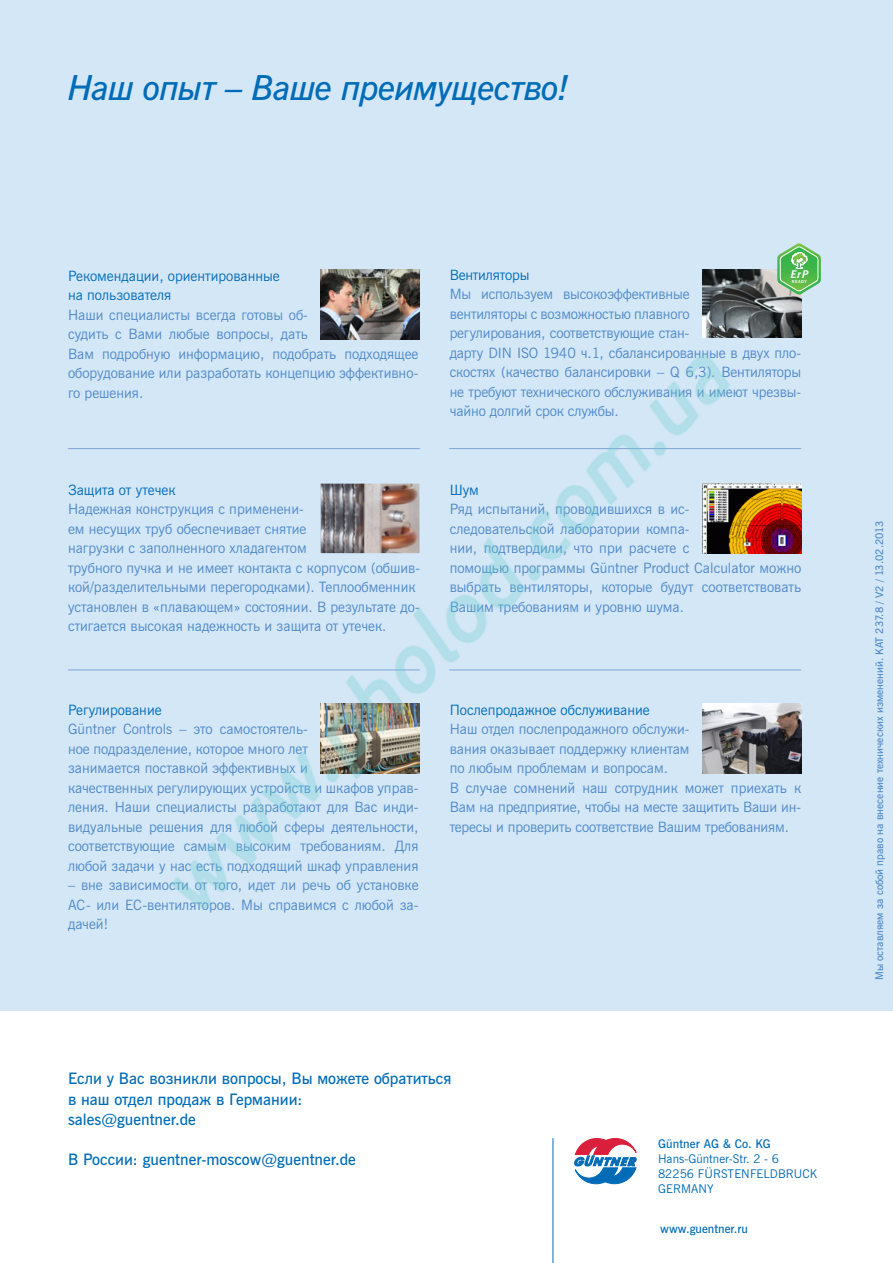
<style>
.page{position:relative;width:893px;height:1263px;background:#fff}
.page>*{position:absolute;margin:0;border:0;box-sizing:border-box;transform-origin:0 0}
.t1{font:italic 34.5px "News Gothic Dm BT";letter-spacing:-.02em;color:#006cb7}
.t2{font:15.75px/20.2px "News Gothic Dm BT";color:#006cb7}
.t3{font:14.25px/19.5px "News Gothic BT";color:#4e89c8}
.t4{font:14.25px/19.5px "News Gothic BT";color:#006cb7}
.t5{font:12px/15px "News Gothic BT";color:#006cb7}
.t6{font:12px "News Gothic Dm BT";color:#006cb7}
.t7{font:italic 10.8px "News Gothic Bd BT";color:#fff}
.t8{font:10.5px "News Gothic Dm BT";color:#4e89c8}
.t9{font:4.2px "News Gothic Bd BT";letter-spacing:.14em;color:#fff}
</style>
<div class="page">
<svg style="left:574px;top:1138px;width:63px;height:47px"></svg>
<hr style="left:553px;top:1138px;width:1px;height:125px;background:#006cb7">
<div style="left:0;top:0;width:893px;height:1011px;background:#d4e7f7"></div>
<img style="left:751px;top:484px;width:50px;height:69px">
<img style="left:751px;top:269px;width:50px;height:69px">
<img style="left:751px;top:704px;width:50px;height:69px">
<hr style="left:68px;top:448px;width:352px;height:1px;background:#7fa3d6">
<hr style="left:449px;top:448px;width:352px;height:1px;background:#7fa3d6">
<hr style="left:68px;top:670px;width:352px;height:1px;background:#7fa3d6">
<hr style="left:449px;top:670px;width:352px;height:1px;background:#7fa3d6">
<svg style="left:777px;top:243px;width:44px;height:52px"></svg>
<img style="left:142px;top:269px;width:609px;height:641px">
<h1 class="t1" style="left:68px;top:65px;width:503px">Наш опыт – Ваше преимущество!</h1>
<p class="t4" style="left:68px;top:266px;width:213px">Рекомендации, ориентированные на пользователя</p>
<p class="t3" style="left:68px;top:305px;width:352px">Наши специалисты всегда готовы об-<br>судить с Вами любые вопросы, дать<br>Вам подробную информацию, подобрать подходящее оборудование или разработать концепцию эффективно&shy;го решения.</p>
<p class="t4" style="left:68px;top:480px;width:109px">Защита от утечек</p>
<p class="t3" style="left:68px;top:500px;width:354px">Надежная конструкция с применени-<br>ем несущих труб обеспечивает снятие<br>нагрузки с заполненного хладагентом<br>трубного пучка и не имеет контакта с корпусом (обшив&shy;кой/разделительными перегородками). Теплообменник установлен в «плавающем» состоянии. В результате до&shy;стигается высокая надежность и защита от утечек.</p>
<p class="t4" style="left:68px;top:700px;width:95px">Регулирование</p>
<p class="t3" style="left:68px;top:720px;width:352px">Güntner Controls – это самостоятель-<br>ное подразделение, которое много лет<br>занимается поставкой эффективных и<br>качественных регулирующих устройств и шкафов управ&shy;ления. Наши специалисты разработают для Вас инди&shy;видуальные решения для любой сферы деятельности, соответствующие самым высоким требованиям. Для любой задачи у нас есть подходящий шкаф управления</p>
<p class="t3" style="left:68px;top:876px;width:352px;text-align:justify">– вне зависимости от того, идет ли речь об установке АС- или ЕС-вентиляторов. Мы справимся с любой за&shy;дачей!</p>
<p class="t4" style="left:450px;top:265px;width:81px">Вентиляторы</p>
<p class="t3" style="left:450px;top:285px;width:353px">Мы используем высокоэффективные<br>вентиляторы с возможностью плавного<br>регулирования, соответствующие стан-<br>дарту DIN ISO 1940 ч.1, сбалансированные в двух пло&shy;скостях (качество балансировки – Q 6,3). Вентиляторы не требуют технического обслуживания и имеют чрезвы&shy;чайно долгий срок службы.</p>
<p class="t7" style="left:791px;top:267px;width:19px">ErP</p>
<p class="t9" style="left:792px;top:279px;width:17px">READY</p>
<p class="t4" style="left:450px;top:480px;width:31px">Шум</p>
<p class="t3" style="left:450px;top:500px;width:353px">Ряд испытаний, проводившихся в ис-<br>следовательской лаборатории компа-<br>нии, подтвердили, что при расчете с<br>помощью программы Güntner Product Calculator можно выбрать вентиляторы, которые будут соответствовать Вашим требованиям и уровню шума.</p>
<p class="t4" style="left:450px;top:700px;width:202px">Послепродажное обслуживание</p>
<p class="t3" style="left:450px;top:720px;width:353px">Наш отдел послепродажного обслужи-<br>вания оказывает поддержку клиентам<br>по любым проблемам и вопросам.<br>В случае сомнений наш сотрудник может приехать к Вам на предприятие, чтобы на месте защитить Ваши ин&shy;тересы и проверить соответствие Вашим требованиям.</p>
<p class="t2" style="left:68px;top:1069px;width:385px">Если у Вас возникли вопросы, Вы можете обратиться в наш отдел продаж в Германии:<br>sales@guentner.de</p>
<p class="t2" style="left:68px;top:1150px;width:289px">В России: guentner-moscow@guentner.de</p>
<p class="t6" style="left:658px;top:1135px;width:114px">Güntner AG &amp; Co. KG</p>
<p class="t5" style="left:658px;top:1151px;width:123px">Hans-Güntner-Str. 2 - 6<br>82256 Fürstenfeld</p>
<p class="t5" style="left:778px;top:1166px;width:33px">bruck</p>
<p class="t5" style="left:658px;top:1181px;width:57px">Germany</p>
<p class="t6" style="left:660px;top:1221px;width:89px">www.guentner.ru</p>
<p class="t8" style="left:872px;top:980px;width:461px;rotate:-90deg">Мы оставляем за собой право на внесение технических изменений. KAT 237.8 / V2 / 13.02.2013</p>
</div>
